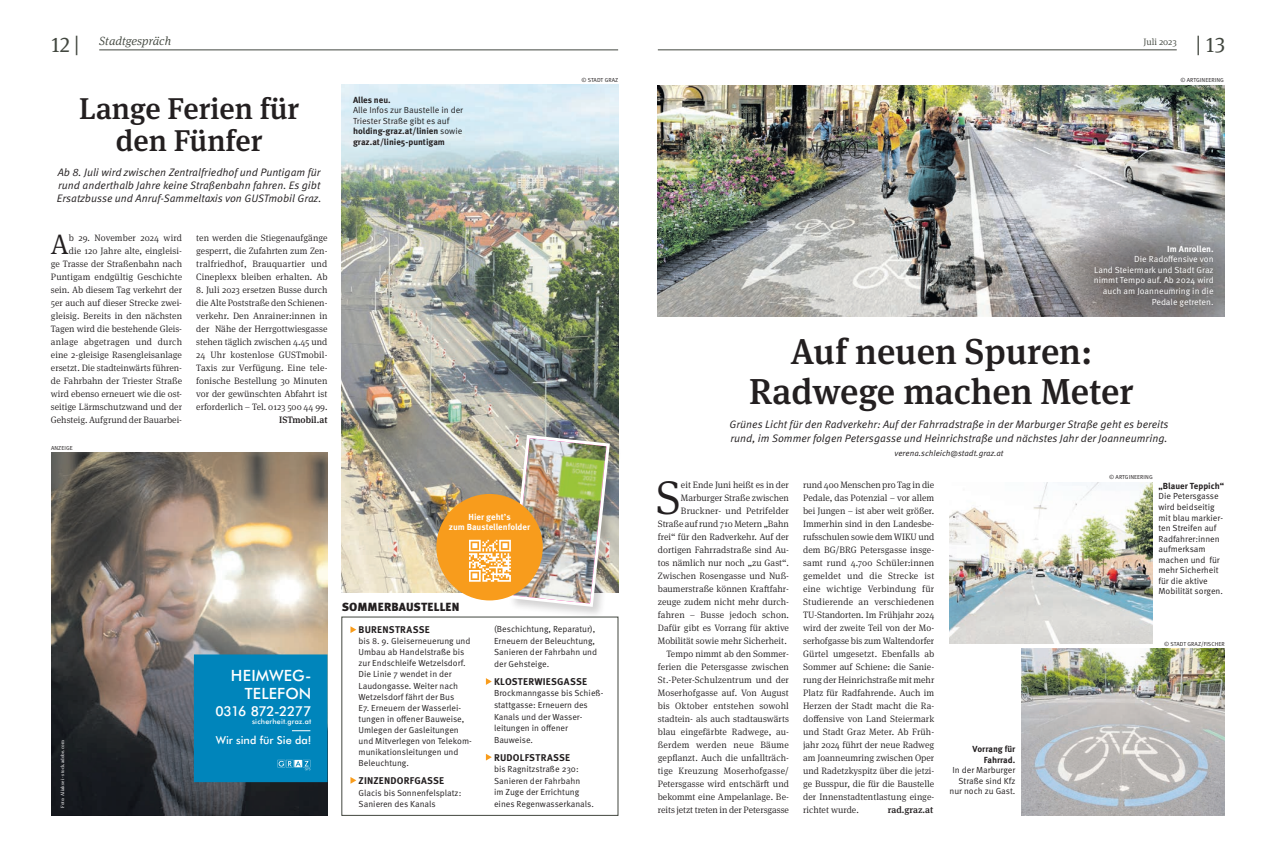
<style>
.page{position:relative;width:1276px;height:851px;background:#fff}
.page>*{position:absolute;margin:0;border:0;box-sizing:border-box;transform-origin:0 0}
.Fließtext_9_3_13_Ini{font:300 47.4px "Meta Serif Pro";color:#231f20}
.Überschrift_36_40{font:500 36px/40px "Meta Serif Pro";color:#231f20;text-align:center}
.Überschrift_30_34{font:500 30px/32px "Meta Serif Pro";color:#231f20;text-align:center}
.Fließtext_9_3_13_Ini-2{font:300 28.3px "Meta Serif Pro";color:#231f20}
.t1{font:21.4px "Meta Serif Pro";color:#42473f}
.t2{font:500 15.5px/17px "Futura BT";letter-spacing:.005em;color:#fff;text-align:right}
.t3{font:500 13.7px "Futura BT";letter-spacing:-.025em;color:#fff}
.t4{font:italic 300 12px "Meta Serif Pro";color:#42473f}
.t5{font:900 11.8px "Meta Pro";letter-spacing:.01em;color:#231f20}
.t6{font:500 11px "Futura BT";letter-spacing:-.005em;color:#fff}
.Vorspann_10_8_14_Met{font:10.8px/14px "Meta Pro Norm Ita";color:#231f20}
.Vorspann_10_8_13_Met{font:10.8px/13px "Meta Pro Norm Ita";color:#231f20;text-align:justify}
.Infobox__Titel_inner{font:700 9.8px "Meta Pro";letter-spacing:.02em;color:#231f20}
.Fließtext_9_3_13_Ini-3{font:300 9.3px/13px "Meta Serif Pro";color:#231f20;text-align:right}
.Fließtext_9_3_13_Ein{font:300 9.3px/13px "Meta Serif Pro";color:#231f20;text-align:justify}
.Weblink_neu{font:500 9.3px "Meta Serif Pro";color:#231f20}
.Fließtext_9_3_13_Ein-2{font:500 9.3px "Meta Serif Pro";color:#231f20}
.t7{font:300 9.3px "Meta Serif Pro";color:#42473f}
.Infobox__Titel_inner-2{font:8.8px/10.6px "Meta Pro Norm";color:#231f20}
.t8{font:8.8px/10.6px "Meta Pro Norm";color:#fff;text-align:right}
.t9{font:700 8.8px/10.6px "Meta Pro";color:#231f20}
.t10{font:700 8.8px/10.6px "Meta Pro";color:#fff;text-align:center}
.Vorspann_Mail_8_3_14{font:8.3px "Meta Pro Norm Ita";color:#231f20}
.t11{font:500 7.2px "Futura BT";letter-spacing:.025em;color:#fff}
.t12{font:5.8px "Meta Pro Norm";letter-spacing:.01em;color:#231f20}
.t13{font:4.6px "Meta Serif Pro";letter-spacing:.015em;color:#fff}
.s1{font-family:"Meta Pro Norm";font-weight:400}
.s2{font-family:"Meta Serif Pro"}
</style>
<div class="page">
<img style="left:658px;top:85px;width:567px;height:231px">
<svg style="left:1040px;top:215px;width:220px;height:127px;background:#898789"></svg>
<hr style="left:658px;top:50px;width:518px;height:1px;background:#42473f">
<hr style="left:99px;top:50px;width:519px;height:1px;background:#42473f">
<img style="left:52px;top:452px;width:275px;height:363px">
<div style="left:194px;top:654px;width:133px;height:128px;background:#0085bb"></div>
<img style="left:342px;top:85px;width:276px;height:507px">
<img style="left:342px;top:384px;width:88px;height:87px;border-radius:50%">
<svg style="left:350px;top:626px;width:6px;height:7px"></svg>
<svg style="left:350px;top:777px;width:6px;height:6px"></svg>
<svg style="left:486px;top:678px;width:6px;height:6px"></svg>
<svg style="left:486px;top:754px;width:6px;height:6px"></svg>
<div style="left:508px;top:433px;width:114px;height:185px;background:#231f20;opacity:.2"></div>
<div style="left:436px;top:494px;width:107px;height:106px;background:#f89c1c;border-radius:50%"></div>
<img style="left:469px;top:433px;width:142px;height:175px">
<img style="left:949px;top:482px;width:203px;height:161px">
<img style="left:1021px;top:648px;width:203px;height:167px">
<div style="left:1224px;top:206px;width:43px;height:152px;background:#fff"></div>
<div style="left:1045px;top:317px;width:180px;height:42px;background:#fff"></div>
<h3 class="t1" style="left:51px;top:29px;width:30px">12 |</h3>
<h3 class="t1" style="left:1196px;top:29px;width:31px">| 13</h3>
<p class="t4" style="left:99px;top:32px;width:73px">Stadtgespräch</p>
<p class="t7" style="left:1143px;top:35px;width:35px">Juli 2023</p>
<p class="Überschrift_30_34" style="left:79px;top:90px;width:222px">Lange Ferien für den Fünfer</p>
<p class="Vorspann_10_8_13_Met" style="left:57px;top:165px;width:266px">Ab 8. Juli wird zwischen Zentralfriedhof und Puntigam für rund anderthalb Jahre keine Straßenbahn fahren. Es gibt Ersatzbusse und Anruf-Sammeltaxis von GUSTmobil Graz.</p>
<p class="Fließtext_9_3_13_Ini-3" style="left:51px;top:230px;width:133px">b 29. November 2024 wird<br>die 120 Jahre alte, eingleisi-<br>ge Trasse der Straßenbahn nach<br>Puntigam endgültig Geschichte sein. Ab diesem Tag verkehrt der<br>5er auch auf dieser Strecke zwei&shy;gleisig. Bereits in den nächsten<br>Tagen wird die bestehende Gleis&shy;anlage abgetragen und durch eine 2-gleisige Rasengleisanlage ersetzt. Die stadteinwärts führen&shy;de Fahrbahn der Triester Straße wird ebenso erneuert wie die ost&shy;seitige Lärmschutzwand und der<br>Gehsteig. Aufgrund der Bauarbei-</p>
<p class="Fließtext_9_3_13_Ini-3" style="left:196px;top:230px;width:133px;text-align:justify">ten werden die Stiegenaufgänge gesperrt, die Zufahrten zum Zen&shy;tralfriedhof, Brauquartier und Cineplexx bleiben erhalten. Ab</p>
<p class="Fließtext_9_3_13_Ini-2" style="left:50px;top:224px;width:20px">A</p>
<p class="Fließtext_9_3_13_Ini-3" style="left:196px;top:282px;width:133px;text-align:justify">8. Juli 2023 ersetzen Busse durch die Alte Poststraße den Schienen&shy;verkehr. Den Anrainer:innen in der Nähe der Herrgottwiesgasse stehen täglich zwischen 4.45 und 24 Uhr kostenlose GUSTmobil-Taxis zur Verfügung. Eine tele&shy;fonische Bestellung 30 Minuten vor der gewünschten Abfahrt ist erforderlich – Tel. 0123 500 44 99.</p>
<p class="Weblink_neu" style="left:279px;top:412px;width:50px">ISTmobil.at</p>
<p class="t12" style="left:51px;top:443px;width:23px">ANZEIGE</p>
<p class="t9" style="left:353px;top:94px;width:39px">Alles neu.</p>
<p class="Infobox__Titel_inner-2" style="left:353px;top:104px;width:112px">Alle Infos zur Baustelle in der<br>Triester Straße gibt es auf</p>
<p class="t9" style="left:353px;top:125px;width:111px">holding-graz.at/linien <span class="s1">sowie </span>graz.at/linie5-puntigam</p>
<p class="t10" style="left:449px;top:510px;width:83px">Hier geht<span class="s2">ʼ</span>s<br>zum Baustellenfolder</p>
<p class="t12" style="left:581px;top:75px;width:38px">© STADT GRAZ</p>
<p class="t13" style="left:59px;top:807px;width:69px;rotate:-90deg">Foto: Aliaksei - stock.adobe.com</p>
<p class="t2" style="left:231px;top:667px;width:82px">HEIMWEG-<br>TELEFON</p>
<p class="t3" style="left:215px;top:702px;width:98px">0316 872-2277</p>
<p class="t11" style="left:252px;top:717px;width:61px">sicherheit.graz.at</p>
<p class="t6" style="left:216px;top:733px;width:97px">Wir sind für Sie da!</p>
<p class="t5" style="left:342px;top:597px;width:119px">SOMMERBAUSTELLEN</p>
<p class="Infobox__Titel_inner" style="left:359px;top:622px;width:73px">BURENSTRASSE</p>
<p class="Infobox__Titel_inner-2" style="left:359px;top:635px;width:115px;line-height:11.1px">bis 8. 9. Gleiserneuerung und<br>Umbau ab Handelstraße bis zur Endschleife Wetzelsdorf.<br>Die Linie 7 wendet in der<br>Laudongasse. Weiter nach<br>Wetzelsdorf fährt der Bus<br>E7. Erneuern der Wasserlei&shy;tungen in offener Bauweise,<br>Umlegen der Gasleitungen und Mitverlegen von Telekom&shy;munikationsleitungen und<br>Beleuchtung.</p>
<p class="Infobox__Titel_inner" style="left:359px;top:772px;width:87px">ZINZENDORFGASSE</p>
<p class="Infobox__Titel_inner-2" style="left:359px;top:786px;width:104px;line-height:11.1px">Glacis bis Sonnenfelsplatz:<br>Sanieren des Kanals</p>
<p class="Infobox__Titel_inner-2" style="left:494px;top:623px;width:104px;line-height:11.5px">(Beschichtung, Reparatur),<br>Erneuern der Beleuchtung,<br>Sanieren der Fahrbahn und der Gehsteige.</p>
<p class="Infobox__Titel_inner" style="left:494px;top:673px;width:94px">KLOSTERWIESGASSE</p>
<p class="Infobox__Titel_inner-2" style="left:494px;top:687px;width:111px;line-height:11.5px">Brockmanngasse bis Schieß&shy;stattgasse: Erneuern des<br>Kanals und der Wasser&shy;leitungen in offener<br>Bauweise.</p>
<p class="Infobox__Titel_inner" style="left:494px;top:749px;width:78px">RUDOLFSTRASSE</p>
<p class="Infobox__Titel_inner-2" style="left:494px;top:762px;width:101px;line-height:11.5px">bis Ragnitzstraße 230:<br>Sanieren der Fahrbahn<br>im Zuge der Errichtung eines Regenwasserkanals.</p>
<p class="t12" style="left:1180px;top:75px;width:45px">© ARTGINEERING</p>
<p class="t10" style="left:1167px;top:243px;width:48px">Im Anrollen.</p>
<p class="t8" style="left:1093px;top:253px;width:121px">Die Radoffensive von<br>Land Steiermark und Stadt Graz nimmt Tempo auf. Ab 2024 wird auch am Joanneumring in die<br>Pedale getreten.</p>
<p class="Überschrift_36_40" style="left:749px;top:329px;width:386px">Auf neuen Spuren:<br>Radwege machen Meter</p>
<p class="Vorspann_10_8_14_Met" style="left:729px;top:416px;width:440px">Grünes Licht für den Radverkehr: Auf der Fahrradstraße in der Marburger Straße geht es bereits rund, im Sommer folgen Petersgasse und Heinrichstraße und nächstes Jahr der Joanneumring.</p>
<p class="Vorspann_Mail_8_3_14" style="left:894px;top:447px;width:110px">verena.schleich@stadt.graz.at</p>
<p class="Fließtext_9_3_13_Ini" style="left:656px;top:463px;width:27px">S</p>
<p class="Fließtext_9_3_13_Ini-3" style="left:658px;top:477px;width:133px">eit Ende Juni heißt es in der<br>Marburger Straße zwischen<br>Bruckner- und Petrifelder<br>Straße auf rund 710 Metern „Bahn frei“ für den Radverkehr. Auf der dortigen Fahrradstraße sind Au&shy;tos nämlich nur noch „zu Gast“.<br>Zwischen Rosengasse und Nuß&shy;baumerstraße können Kraftfahr&shy;zeuge zudem nicht mehr durch&shy;fahren – Busse jedoch schon.<br>Dafür gibt es Vorrang für aktive<br>Mobilität sowie mehr Sicherheit.</p>
<p class="Fließtext_9_3_13_Ein" style="left:658px;top:646px;width:133px;text-indent:9px">Tempo nimmt ab den Sommer&shy;ferien die Petersgasse zwischen St.-Peter-Schulzentrum und der Moserhofgasse auf. Von August bis Oktober entstehen sowohl stadtein- als auch stadtauswärts blau eingefärbte Radwege, au&shy;ßerdem werden neue Bäume gepflanzt. Auch die unfallträch&shy;tige Kreuzung Moserhofgasse/ Petersgasse wird entschärft und bekommt eine Ampelanlage. Be&shy;reits jetzt treten in der Petersgasse</p>
<p class="Fließtext_9_3_13_Ein" style="left:803px;top:477px;width:133px">rund 400 Menschen pro Tag in die Pedale, das Potenzial – vor allem bei Jungen – ist aber weit größer.<br>Immerhin sind in den Landesbe&shy;rufsschulen sowie dem WIKU und dem BG/BRG Petersgasse insge&shy;samt rund 4.700 Schüler:innen gemeldet und die Strecke ist eine wichtige Verbindung für Studierende an verschiedenen TU-Standorten. Im Frühjahr 2024 wird der zweite Teil von der Mo&shy;serhofgasse bis zum Waltendorfer Gürtel umgesetzt. Ebenfalls ab Sommer auf Schiene: die Sanie&shy;rung der Heinrichstraße mit mehr Platz für Radfahrende. Auch im Herzen der Stadt macht die Ra&shy;doffensive von Land Steiermark und Stadt Graz Meter. Ab Früh&shy;jahr 2024 führt der neue Radweg am Joanneumring zwischen Oper und Radetzkyspitz über die jetzi&shy;ge Busspur, die für die Baustelle der Innenstadtentlastung einge&shy;richtet wurde.</p>
<p class="Fließtext_9_3_13_Ein-2" style="left:887px;top:802px;width:47px">rad.graz.at</p>
<p class="t9" style="left:972px;top:743px;width:44px;text-align:right">Vorrang für<br>Fahrrad.</p>
<p class="Infobox__Titel_inner-2" style="left:949px;top:764px;width:67px;text-align:right">In der Marburger<br>Straße sind Kfz nur noch zu Gast.</p>
<p class="t12" style="left:1109px;top:473px;width:45px">© ARTGINEERING</p>
<p class="t9" style="left:1158px;top:480px;width:67px">„Blauer Teppich“</p>
<p class="Infobox__Titel_inner-2" style="left:1158px;top:490px;width:66px">Die Petersgasse wird beidseitig mit blau markier&shy;ten Streifen auf<br>Radfahrer:innen aufmerksam machen und für mehr Sicherheit für die aktive<br>Mobilität sorgen.</p>
<p class="t12" style="left:1164px;top:639px;width:62px">© STADT GRAZ/FISCHER</p>
</div>
